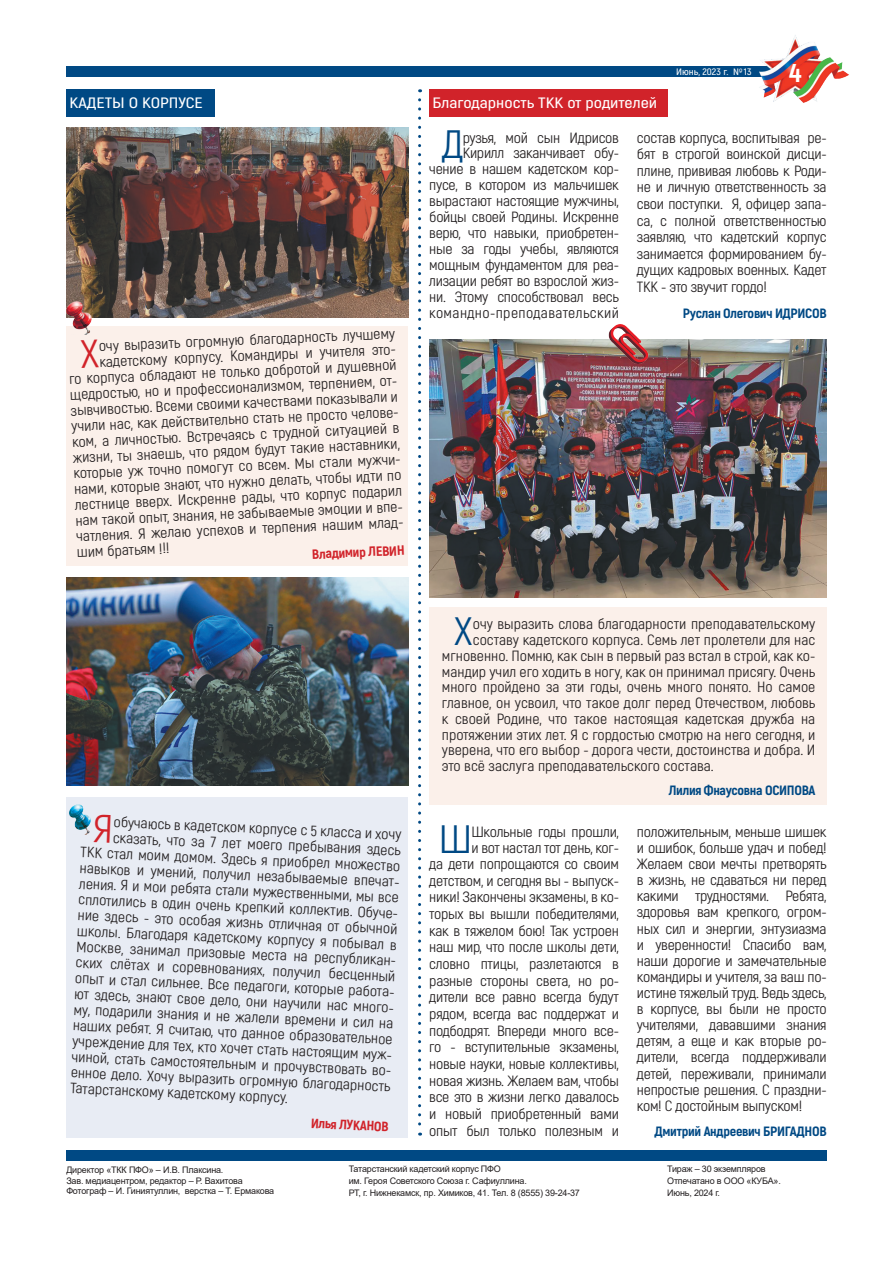
<style>
.page{position:relative;width:893px;height:1263px;background:#fff}
.page>*{position:absolute;margin:0;border:0;box-sizing:border-box;transform-origin:0 0}
.t1{font:39.6px "Akrobat";color:#004984;scale:1.07 1}
.t2{font:800 25.65px "Akrobat";color:#fff;scale:1.07 1}
.t3{font:600 15px "Akrobat";color:#fff;scale:1.2 1}
.t4{font:14.85px/16.6px "Akrobat";letter-spacing:-.015em;color:#231f20;text-align:right;scale:1.07 1}
.t5{font:800 13.5px "Akrobat";letter-spacing:-.02em;color:#004984;scale:1.06 1}
.t6{font:800 13.5px "Akrobat";color:#d1232a;scale:1.06 1}
.t7{font:600 9.3px "Akrobat";color:#fff;scale:1.16 1}
.t8{font:9px "Arial";letter-spacing:-.02em;color:#231f20}
.t9{font:600 6.45px "Akrobat";color:#fff;scale:1.16 1}
</style>
<div class="page">
<div style="left:66px;top:797px;width:342px;height:341px;background:#e8ecf4"></div>
<div style="left:429px;top:607px;width:398px;height:198px;background:#fbf0ea"></div>
<div style="left:66px;top:326px;width:342px;height:240px;background:#fbf0ea"></div>
<div style="left:66px;top:1150px;width:761px;height:11px;background:#004984"></div>
<div style="left:66px;top:66px;width:747px;height:11px;background:#004984"></div>
<svg style="left:418px;top:100px;width:3px;height:1035px"></svg>
<img style="left:759px;top:35px;width:90px;height:68px">
<div style="left:66px;top:89px;width:149px;height:28px;background:#004984"></div>
<div style="left:429px;top:89px;width:239px;height:28px;background:#d1232a"></div>
<img style="left:66px;top:128px;width:342px;height:190px">
<img style="left:66px;top:578px;width:342px;height:207px">
<img style="left:429px;top:340px;width:398px;height:257px">
<img style="left:607px;top:324px;width:42px;height:41px">
<img style="left:69px;top:804px;width:22px;height:30px">
<img style="left:66px;top:300px;width:34px;height:35px">
<p class="t3" style="left:70px;top:94px;width:113px">КАДЕТЫ О КОРПУСЕ</p>
<p class="t3" style="left:432px;top:94px;width:189px">Благодарность ТКК от родителей</p>
<p class="t7" style="left:676px;top:66px;width:66px">Июнь, 2023 г. N 13</p>
<p class="t9" style="left:739px;top:66px;width:4px">o</p>
<p class="t9" style="left:739px;top:68px;width:4px">-</p>
<p class="t2" style="left:789px;top:57px;width:13px">4</p>
<p class="t4" style="left:98px;top:339px;width:279px;rotate:-3deg">очу выразить огромную благодарность лучшему</p>
<p class="t4" style="left:99px;top:355px;width:281px;rotate:-3deg">кадетскому корпусу. Командиры и учителя это-</p>
<p class="t4" style="left:69px;top:372px;width:308px;rotate:-3deg">го корпуса обладают не только добротой и душевной</p>
<p class="t4" style="left:70px;top:388px;width:310px;rotate:-3deg">щедростью, но и профессионализмом, терпением, от-</p>
<p class="t4" style="left:70px;top:403px;width:308px;rotate:-3deg">зывчивостью. Всеми своими качествами показывали и</p>
<p class="t4" style="left:71px;top:419px;width:310px;rotate:-3deg">учили нас, как действительно стать не просто челове-</p>
<p class="t4" style="left:72px;top:435px;width:308px;rotate:-3deg">ком, а личностью. Встречаясь с трудной ситуацией в</p>
<p class="t4" style="left:72px;top:451px;width:308px;rotate:-3deg">жизни, ты знаешь, что рядом будут такие наставники,</p>
<p class="t4" style="left:73px;top:466px;width:310px;rotate:-3deg">которые уж точно помогут со всем. Мы стали мужчи-</p>
<p class="t4" style="left:74px;top:482px;width:308px;rotate:-3deg">нами, которые знают, что нужно делать, чтобы идти по</p>
<p class="t4" style="left:74px;top:498px;width:307px;rotate:-3deg">лестнице вверх. Искренне рады, что корпус подарил</p>
<p class="t4" style="left:75px;top:513px;width:310px;rotate:-3deg">нам такой опыт, знания, не забываемые эмоции и впе-</p>
<p class="t4" style="left:76px;top:529px;width:310px;rotate:-3deg">чатления. Я желаю успехов и терпения нашим млад-</p>
<p class="t4" style="left:76px;top:544px;width:88px;rotate:-3deg">шим братьям !!!</p>
<p class="t6" style="left:312px;top:546px;width:89px;rotate:-3deg">Владимир ЛЕВИН</p>
<p class="t4" style="left:114px;top:812px;width:271px;rotate:3deg">обучаюсь в кадетском корпусе с 5 класса и хочу</p>
<p class="t4" style="left:114px;top:828px;width:271px;rotate:3deg">сказать, что за 7 лет моего пребывания здесь</p>
<p class="t4" style="left:81px;top:842px;width:300px;rotate:3deg">ТКК стал моим домом. Здесь я приобрел множество</p>
<p class="t4" style="left:80px;top:858px;width:300px;rotate:3deg">навыков и умений, получил незабываемые впечат-</p>
<p class="t4" style="left:80px;top:874px;width:300px;rotate:3deg">ления. Я и мои ребята стали мужественными, мы все</p>
<p class="t4" style="left:79px;top:889px;width:300px;rotate:3deg">сплотились в один очень крепкий коллектив. Обуче-</p>
<p class="t4" style="left:78px;top:905px;width:300px;rotate:3deg">ние здесь - это особая жизнь отличная от обычной</p>
<p class="t4" style="left:78px;top:921px;width:300px;rotate:3deg">школы. Благодаря кадетскому корпусу я побывал в</p>
<p class="t4" style="left:77px;top:937px;width:300px;rotate:3deg">Москве, занимал призовые места на республикан-</p>
<p class="t4" style="left:76px;top:952px;width:300px;rotate:3deg">ских слётах и соревнованиях, получил бесценный</p>
<p class="t4" style="left:76px;top:968px;width:300px;rotate:3deg">опыт и стал сильнее. Все педагоги, которые работа-</p>
<p class="t4" style="left:75px;top:984px;width:300px;rotate:3deg">ют здесь, знают свое дело, они научили нас много-</p>
<p class="t4" style="left:74px;top:1000px;width:301px;rotate:3deg">му, подарили знания и не жалели времени и сил на</p>
<p class="t4" style="left:74px;top:1015px;width:301px;rotate:3deg">наших ребят. Я считаю, что данное образовательное</p>
<p class="t4" style="left:73px;top:1031px;width:300px;rotate:3deg">учреждение для тех, кто хочет стать настоящим муж-</p>
<p class="t4" style="left:72px;top:1047px;width:300px;rotate:3deg">чиной, стать самостоятельным и прочувствовать во-</p>
<p class="t4" style="left:71px;top:1062px;width:300px;rotate:3deg">енное дело. Хочу выразить огромную благодарность</p>
<p class="t4" style="left:71px;top:1079px;width:205px;rotate:3deg">Татарстанскому кадетскому корпусу.</p>
<p class="t6" style="left:311px;top:1114px;width:75px;rotate:3deg">Илья ЛУКАНОВ</p>
<p class="t1" style="left:442px;top:121px;width:22px">Д</p>
<p class="t4" style="left:429px;top:130px;width:179px;line-height:15.9px">рузья, мой сын Идрисов<br>Кирилл заканчивает обу&shy;чение в нашем кадетском кор&shy;пусе, в котором из мальчишек вырастают настоящие мужчины, бойцы своей Родины. Искренне верю, что навыки, приобретен&shy;ные за годы учебы, являются мощным фундаментом для реа&shy;лизации ребят во взрослой жиз&shy;ни. Этому способствовал весь командно-преподавательский</p>
<p class="t4" style="left:637px;top:129px;width:179px;text-align:justify">состав корпуса, воспитывая ре&shy;бят в строгой воинской дисци&shy;плине, прививая любовь к Роди&shy;не и личную ответственность за свои поступки. Я, офицер запа&shy;са, с полной ответственностью заявляю, что кадетский корпус занимается формированием бу&shy;дущих кадровых военных. Кадет ТКК - это звучит гордо!</p>
<p class="t5" style="left:683px;top:304px;width:137px">Руслан Олегович ИДРИСОВ</p>
<p class="t1" style="left:454px;top:608px;width:19px">Х</p>
<p class="t4" style="left:473px;top:616px;width:322px">очу выразить слова благодарности преподавательскому</p>
<p class="t4" style="left:473px;top:632px;width:322px">составу кадетского корпуса. Семь лет пролетели для нас</p>
<p class="t4" style="left:442px;top:647px;width:350px">мгновенно. Помню, как сын в первый раз встал в строй, как ко-</p>
<p class="t4" style="left:442px;top:663px;width:350px">мандир учил его ходить в ногу, как он принимал присягу. Очень</p>
<p class="t4" style="left:442px;top:679px;width:351px">много пройдено за эти годы, очень много понято. Но самое</p>
<p class="t4" style="left:442px;top:695px;width:351px">главное, он усвоил, что такое долг перед Отечеством, любовь</p>
<p class="t4" style="left:442px;top:710px;width:351px">к своей Родине, что такое настоящая кадетская дружба на</p>
<p class="t4" style="left:442px;top:726px;width:351px">протяжении этих лет. Я с гордостью смотрю на него сегодня, и</p>
<p class="t4" style="left:442px;top:742px;width:351px">уверена, что его выбор - дорога чести, достоинства и добра. И</p>
<p class="t4" style="left:442px;top:758px;width:256px">это всё заслуга преподавательского состава.</p>
<p class="t5" style="left:669px;top:782px;width:140px">Лилия Фнаусовна ОСИПОВА</p>
<p class="t1" style="left:439px;top:815px;width:33px">Ш</p>
<p class="t4" style="left:429px;top:823px;width:179px">Школьные годы прошли,<br>и вот настал тот день, ког-<br>да дети попрощаются со своим детством, и сегодня вы - выпуск&shy;ники! Закончены экзамены, в ко&shy;торых вы вышли победителями, как в тяжелом бою! Так устроен наш мир, что после школы дети, словно птицы, разлетаются в разные стороны света, но ро&shy;дители все равно всегда будут рядом, всегда вас поддержат и подбодрят. Впереди много все&shy;го - вступительные экзамены, новые науки, новые коллективы, новая жизнь. Желаем вам, чтобы все это в жизни легко давалось и новый приобретенный вами опыт был только полезным и</p>
<p class="t4" style="left:637px;top:823px;width:179px;line-height:16px;text-align:justify">положительным, меньше шишек и ошибок, больше удач и побед!<br>Желаем свои мечты претворять в жизнь, не сдаваться ни перед какими трудностями. Ребята, здоровья вам крепкого, огром&shy;ных сил и энергии, энтузиазма и уверенности! Спасибо вам, наши дорогие и замечательные командиры и учителя, за ваш по&shy;истине тяжелый труд. Ведь здесь, в корпусе, вы были не просто учителями, дававшими знания детям, а еще и как вторые ро&shy;дители, всегда поддерживали детей, переживали, принимали непростые решения. С праздни&shy;ком! С достойным выпуском!</p>
<p class="t5" style="left:655px;top:1122px;width:164px">Дмитрий Андреевич БРИГАДНОВ</p>
<p class="t8" style="left:66px;top:1164px;width:159px">Директор «ТКК ПФО» – И.В. Плаксина.</p>
<p class="t8" style="left:66px;top:1174px;width:178px">Зав. медиацентром, редактор – Р. Вахитова</p>
<p class="t8" style="left:66px;top:1185px;width:209px">Фотограф – И. Гиниятуллин, верстка – Т. Ермакова</p>
<p class="t8" style="left:349px;top:1163px;width:154px">Татарстанский кадетский корпус ПФО</p>
<p class="t8" style="left:349px;top:1175px;width:180px">им. Героя Советского Союза г. Сафиуллина.</p>
<p class="t8" style="left:349px;top:1187px;width:233px">РТ, г. Нижнекамск, пр. Химиков, 41. Тел. 8 (8555) 39-24-37</p>
<p class="t8" style="left:667px;top:1163px;width:100px">Тираж – 30 экземпляров</p>
<p class="t8" style="left:667px;top:1175px;width:115px">Отпечатано в ООО «КУБА».</p>
<p class="t8" style="left:667px;top:1187px;width:54px">Июнь, 2024 г.</p>
</div>
